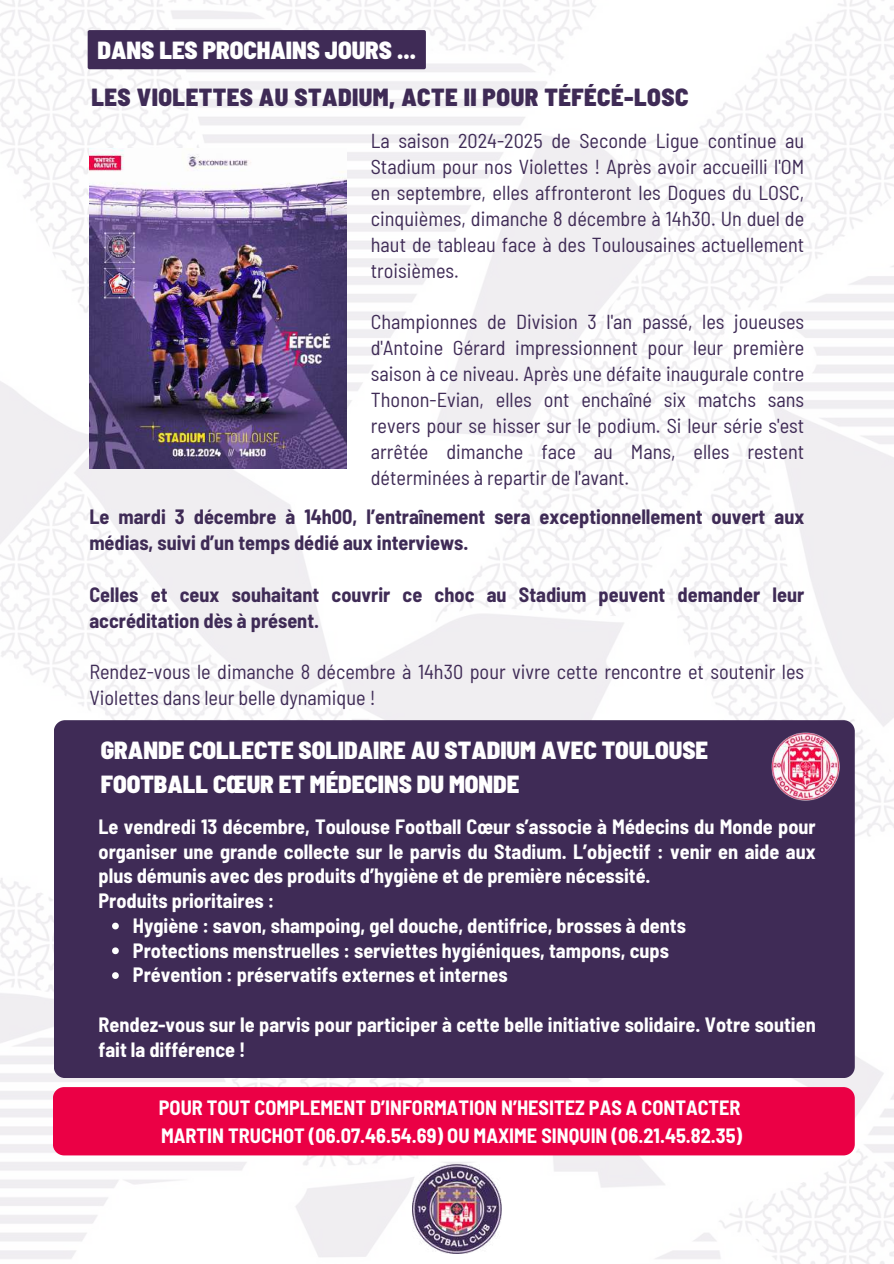
<style>
.page{position:relative;width:894px;height:1264px;background:#fff}
.page>*{position:absolute;margin:0;border:0;box-sizing:border-box;transform-origin:0 0}
.t1{font:900 semi-condensed 24.75px/33.8px "Barlow";color:#fff}
.t2{font:900 semi-condensed 24.75px "Barlow";letter-spacing:.02em;color:#3f2b56}
.t3{font:semi-condensed 20.25px/25.8px "Barlow";color:#3f2b56;text-align:justify}
.t4{font:700 semi-condensed 20.25px/28.2px "Barlow";color:#fff}
.t5{font:700 semi-condensed 20.25px/25.8px "Barlow";color:#3f2b56}
</style>
<div class="page">
<img style="left:0;top:0;width:893px;height:1263px">
<div style="left:53px;top:1087px;width:801px;height:68px;background:#eb0045;border-radius:11px"></div>
<img style="left:412px;top:1164px;width:89px;height:89px">
<img style="left:89px;top:149px;width:257px;height:319px">
<div style="left:54px;top:720px;width:800px;height:358px;background:#3f2b56;border-radius:11px"></div>
<img style="left:771px;top:732px;width:69px;height:69px">
<div style="left:88px;top:30px;width:338px;height:39px;background:#3f2b56"></div>
<svg style="left:112px;top:922px;width:7px;height:7px"></svg>
<svg style="left:112px;top:947px;width:7px;height:7px"></svg>
<svg style="left:112px;top:972px;width:7px;height:6px"></svg>
<p class="t1" style="left:97px;top:32px;width:320px">DANS LES PROCHAINS JOURS ...</p>
<p class="t2" style="left:91px;top:81px;width:598px">LES VIOLETTES AU STADIUM, ACTE II POUR TÉFÉCÉ-LOSC</p>
<p class="t3" style="left:371px;top:127px;width:435px">La saison 2024-2025 de Seconde Ligue continue au Stadium pour nos Violettes ! Après avoir accueilli l'OM en septembre, elles affronteront les Dogues du LOSC, cinquièmes, dimanche 8 décembre à 14h30. Un duel de haut de tableau face à des Toulousaines actuellement troisièmes.</p>
<p class="t3" style="left:371px;top:308px;width:435px">Championnes de Division 3 l'an passé, les joueuses d'Antoine Gérard impressionnent pour leur première saison à ce niveau. Après une défaite inaugurale contre Thonon-Evian, elles ont enchaîné six matchs sans revers pour se hisser sur le podium. Si leur série s'est arrêtée dimanche face au Mans, elles restent déterminées à repartir de l'avant.</p>
<p class="t5" style="left:89px;top:503px;width:716px">Le mardi 3 décembre à 14h00, l’entraînement sera exceptionnellement ouvert aux médias, suivi d’un temps dédié aux interviews.</p>
<p class="t5" style="left:89px;top:580px;width:716px">Celles et ceux souhaitant couvrir ce choc au Stadium peuvent demander leur accréditation dès à présent.</p>
<p class="t3" style="left:89px;top:658px;width:716px">Rendez-vous le dimanche 8 décembre à 14h30 pour vivre cette rencontre et soutenir les<br>Violettes dans leur belle dynamique !</p>
<p class="t1" style="left:101px;top:732px;width:608px">GRANDE COLLECTE SOLIDAIRE AU STADIUM AVEC TOULOUSE<br>FOOTBALL CŒUR ET MÉDECINS DU MONDE</p>
<p class="t4" style="left:98px;top:811px;width:718px">Le vendredi 13 décembre, Toulouse Football Cœur s’associe à Médecins du Monde pour</p>
<p class="t4" style="left:98px;top:836px;width:718px">organiser une grande collecte sur le parvis du Stadium. L’objectif : venir en aide aux</p>
<p class="t4" style="left:98px;top:861px;width:553px">plus démunis avec des produits d’hygiène et de première nécessité.</p>
<p class="t4" style="left:98px;top:885px;width:177px">Produits prioritaires :</p>
<p class="t4" style="left:133px;top:910px;width:554px">Hygiène : savon, shampoing, gel douche, dentifrice, brosses à dents</p>
<p class="t4" style="left:133px;top:935px;width:537px">Protections menstruelles : serviettes hygiéniques, tampons, cups</p>
<p class="t4" style="left:133px;top:960px;width:376px">Prévention : préservatifs externes et internes</p>
<p class="t4" style="left:98px;top:1011px;width:718px;line-height:24.8px">Rendez-vous sur le parvis pour participer à cette belle initiative solidaire. Votre soutien fait la différence !</p>
<p class="t4" style="left:159px;top:1092px;width:584px">POUR TOUT COMPLEMENT D’INFORMATION N’HESITEZ PAS A CONTACTER<br>MARTIN TRUCHOT (06.07.46.54.69) OU MAXIME SINQUIN (06.21.45.82.35)</p>
</div>
